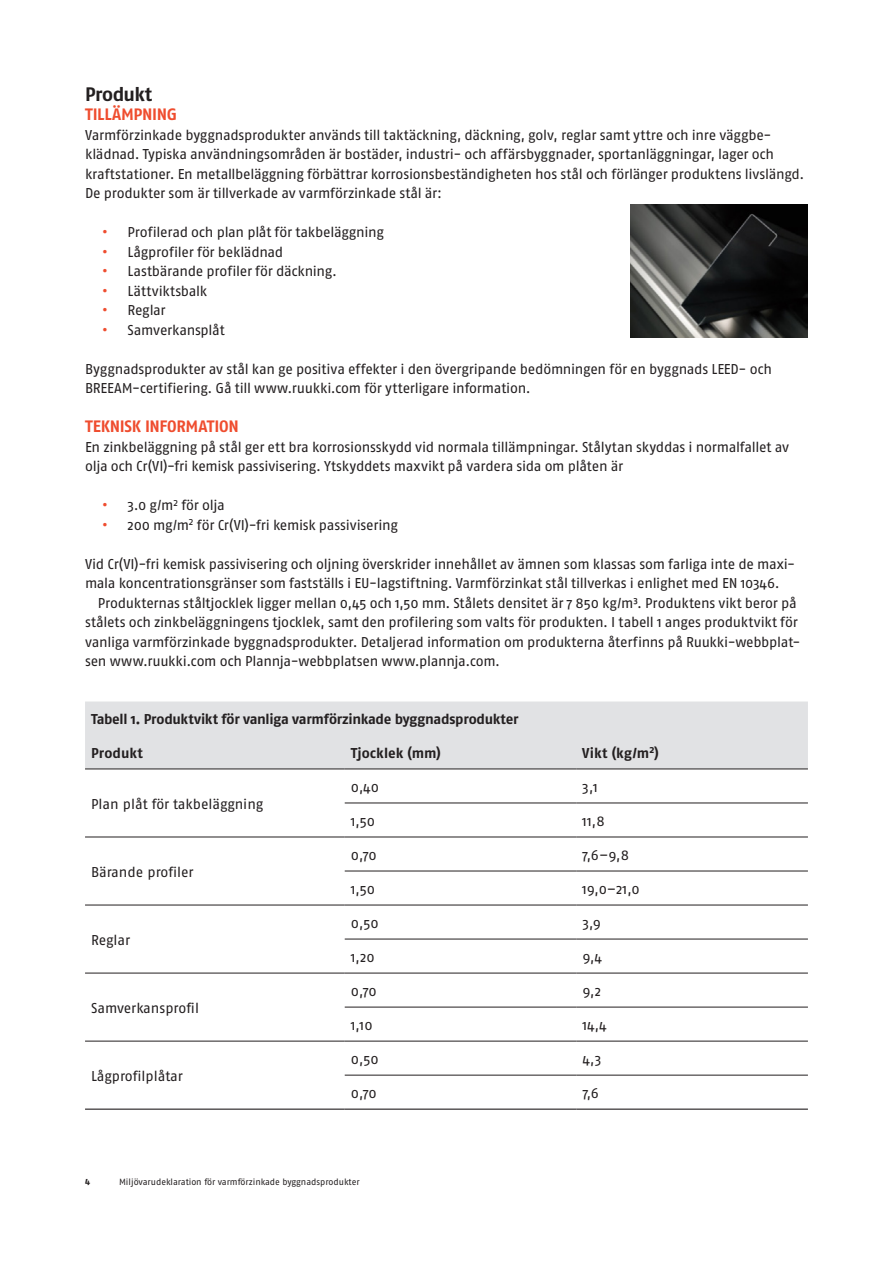
<style>
.page{position:relative;width:893px;height:1263px;background:#fff}
.page>*{position:absolute;margin:0;border:0;box-sizing:border-box;transform-origin:0 0}
.t1{font:700 19.5px "Fago OT";letter-spacing:-.03em;color:#231f20}
.t2{font:700 16.5px "Fago OT";letter-spacing:-.015em;color:#ef4d2f}
.t3{font:14.25px/19.5px "Fago OT";letter-spacing:-.02em;color:#231f20}
.t4{font:700 14.25px "Fago OT";letter-spacing:-.015em;color:#231f20}
.t5{font:14.25px "Fago OT";color:#231f20}
.t6{font:9px "Fago OT";letter-spacing:-.005em;color:#231f20}
.t7{font:700 9px "Fago OT";color:#231f20}
.s1{font-weight:700;color:#ef4d2f}
</style>
<div class="page">
<div style="left:85px;top:701px;width:723px;height:68px;background:#e1e2e4"></div>
<hr style="left:345px;top:769px;width:231px;height:1px;background:#231f20">
<hr style="left:576px;top:769px;width:232px;height:1px;background:#231f20">
<hr style="left:345px;top:803px;width:231px;height:1px;background:#231f20">
<hr style="left:576px;top:803px;width:232px;height:1px;background:#231f20">
<hr style="left:345px;top:837px;width:231px;height:1px;background:#231f20">
<hr style="left:576px;top:837px;width:232px;height:1px;background:#231f20">
<hr style="left:345px;top:871px;width:231px;height:1px;background:#231f20">
<hr style="left:576px;top:871px;width:232px;height:1px;background:#231f20">
<hr style="left:345px;top:905px;width:231px;height:1px;background:#231f20">
<hr style="left:576px;top:905px;width:232px;height:1px;background:#231f20">
<hr style="left:345px;top:939px;width:231px;height:1px;background:#231f20">
<hr style="left:576px;top:939px;width:232px;height:1px;background:#231f20">
<hr style="left:345px;top:973px;width:231px;height:1px;background:#231f20">
<hr style="left:576px;top:973px;width:232px;height:1px;background:#231f20">
<hr style="left:345px;top:1007px;width:231px;height:1px;background:#231f20">
<hr style="left:576px;top:1007px;width:232px;height:1px;background:#231f20">
<hr style="left:345px;top:1041px;width:231px;height:1px;background:#231f20">
<hr style="left:576px;top:1041px;width:232px;height:1px;background:#231f20">
<hr style="left:345px;top:1075px;width:231px;height:1px;background:#231f20">
<hr style="left:576px;top:1075px;width:232px;height:1px;background:#231f20">
<hr style="left:85px;top:769px;width:260px;height:1px;background:#231f20">
<hr style="left:85px;top:837px;width:260px;height:1px;background:#231f20">
<hr style="left:85px;top:905px;width:260px;height:1px;background:#231f20">
<hr style="left:85px;top:973px;width:260px;height:1px;background:#231f20">
<hr style="left:85px;top:1041px;width:260px;height:1px;background:#231f20">
<hr style="left:85px;top:1108px;width:260px;height:2px;background:#231f20">
<hr style="left:345px;top:1108px;width:231px;height:2px;background:#231f20">
<hr style="left:576px;top:1108px;width:232px;height:2px;background:#231f20">
<img style="left:630px;top:205px;width:178px;height:133px">
<h1 class="t1" style="left:85px;top:82px;width:69px">Produkt</h1>
<p class="t2" style="left:85px;top:104px;width:93px">TILLÄMPNING</p>
<p class="t3" style="left:85px;top:125px;width:721px">Varmförzinkade byggnadsprodukter används till taktäckning, däckning, golv, reglar samt yttre och inre väggbe&shy;klädnad. Typiska användningsområden är bostäder, industri- och affärsbyggnader, sportanläggningar, lager och kraftstationer. En metallbeläggning förbättrar korrosionsbeständigheten hos stål och förlänger produktens livslängd.<br>De produkter som är tillverkade av varmförzinkade stål är:</p>
<p class="t3" style="left:102px;top:222px;width:283px"><span class="s1">•</span> Profilerad och plan plåt för takbeläggning</p>
<p class="t3" style="left:102px;top:242px;width:183px"><span class="s1">•</span> Lågprofiler för beklädnad</p>
<p class="t3" style="left:102px;top:261px;width:236px"><span class="s1">•</span> Lastbärande profiler för däckning.</p>
<p class="t3" style="left:102px;top:281px;width:107px"><span class="s1">•</span> Lättviktsbalk</p>
<p class="t3" style="left:102px;top:300px;width:65px"><span class="s1">•</span> Reglar</p>
<p class="t3" style="left:102px;top:320px;width:124px"><span class="s1">•</span> Samverkansplåt</p>
<p class="t3" style="left:85px;top:359px;width:688px">Byggnadsprodukter av stål kan ge positiva effekter i den övergripande bedömningen för en byggnads LEED- och<br>BREEAM-certifiering. Gå till www.ruukki.com för ytterligare information.</p>
<p class="t2" style="left:85px;top:416px;width:155px">TEKNISK INFORMATION</p>
<p class="t3" style="left:85px;top:437px;width:706px">En zinkbeläggning på stål ger ett bra korrosionsskydd vid normala tillämpningar. Stålytan skyddas i normalfallet av olja och Cr(VI)-fri kemisk passivisering. Ytskyddets maxvikt på vardera sida om plåten är</p>
<p class="t3" style="left:102px;top:495px;width:124px"><span class="s1">•</span> 3.0 g/m<sup>2</sup> för olja</p>
<p class="t3" style="left:102px;top:515px;width:297px"><span class="s1">•</span> 200 mg/m<sup>2</sup> för Cr(VI)-fri kemisk passivisering</p>
<p class="t3" style="left:85px;top:554px;width:712px">Vid Cr(VI)-fri kemisk passivisering och oljning överskrider innehållet av ämnen som klassas som farliga inte de maxi&shy;mala koncentrationsgränser som fastställs i EU-lagstiftning. Varmförzinkat stål tillverkas i enlighet med EN 10346.</p>
<p class="t3" style="left:85px;top:593px;width:717px;text-indent:13px">Produkternas ståltjocklek ligger mellan 0,45 och 1,50 mm. Stålets densitet är 7 850 kg/m³. Produktens vikt beror på stålets och zinkbeläggningens tjocklek, samt den profilering som valts för produkten. I tabell 1 anges produktvikt för vanliga varmförzinkade byggnadsprodukter. Detaljerad information om produkterna återfinns på Ruukki-webbplat&shy;sen www.ruukki.com och Plannja-webbplatsen www.plannja.com.</p>
<p class="t4" style="left:91px;top:711px;width:429px">Tabell 1. Produktvikt för vanliga varmförzinkade byggnadsprodukter</p>
<p class="t4" style="left:91px;top:744px;width:53px">Produkt</p>
<p class="t4" style="left:351px;top:744px;width:92px">Tjocklek (mm)</p>
<p class="t4" style="left:582px;top:744px;width:78px">Vikt (kg/m<sup>2</sup>)</p>
<p class="t3" style="left:91px;top:794px;width:174px">Plan plåt för takbeläggning</p>
<p class="t3" style="left:351px;top:777px;width:30px">0,40</p>
<p class="t3" style="left:582px;top:777px;width:17px">3,1</p>
<p class="t3" style="left:351px;top:811px;width:26px">1,50</p>
<p class="t3" style="left:582px;top:811px;width:24px">11,8</p>
<p class="t5" style="left:91px;top:863px;width:104px">Bärande profiler</p>
<p class="t3" style="left:91px;top:930px;width:41px">Reglar</p>
<p class="t3" style="left:91px;top:998px;width:109px">Samverkansprofil</p>
<p class="t5" style="left:91px;top:1067px;width:93px">Lågprofilplåtar</p>
<p class="t3" style="left:351px;top:845px;width:28px">0,70</p>
<p class="t3" style="left:582px;top:845px;width:48px">7,6–9,8</p>
<p class="t3" style="left:351px;top:879px;width:26px">1,50</p>
<p class="t3" style="left:582px;top:879px;width:59px">19,0–21,0</p>
<p class="t3" style="left:351px;top:913px;width:29px">0,50</p>
<p class="t3" style="left:582px;top:913px;width:20px">3,9</p>
<p class="t3" style="left:351px;top:947px;width:26px">1,20</p>
<p class="t3" style="left:582px;top:947px;width:21px">9,4</p>
<p class="t3" style="left:351px;top:981px;width:28px">0,70</p>
<p class="t3" style="left:582px;top:981px;width:20px">9,2</p>
<p class="t3" style="left:351px;top:1015px;width:23px">1,10</p>
<p class="t3" style="left:582px;top:1015px;width:26px">14,4</p>
<p class="t3" style="left:351px;top:1049px;width:29px">0,50</p>
<p class="t3" style="left:582px;top:1049px;width:21px">4,3</p>
<p class="t3" style="left:351px;top:1083px;width:28px">0,70</p>
<p class="t3" style="left:582px;top:1083px;width:18px">7,6</p>
<p class="t7" style="left:85px;top:1176px;width:7px">4</p>
<p class="t6" style="left:119px;top:1176px;width:242px">Miljövarudeklaration för varmförzinkade byggnadsprodukter</p>
</div>
